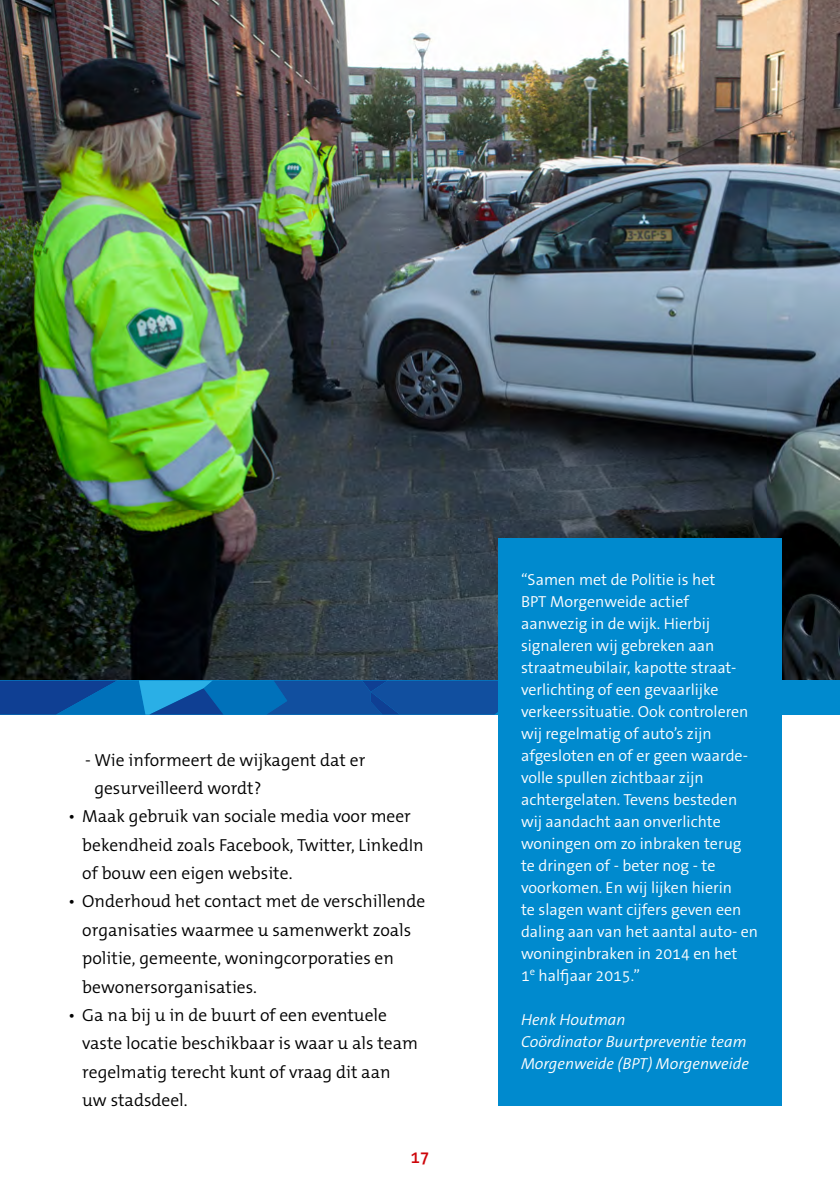
<style>
.page{position:relative;width:840px;height:1191px;background:#fff}
.page>*{position:absolute;margin:0;border:0;box-sizing:border-box;transform-origin:0 0}
.Broodtekst{font:300 17.6px/28.4px "The Mix B W4";color:#000}
.t1{font:600 17.6px "The Mix B W6";color:#cd0409}
.Tabeltekst_-_diap{font:300 16px/22px "The Sans B W4";color:#fff}
.Tabeltekst_-_diap-2{font:italic 300 16px/22px "The Sans B W4";color:#fff}
</style>
<div class="page">
<img style="left:0;top:0;width:839px;height:680px">
<div style="left:0;top:680px;width:839px;height:34px;background:#008ace"></div>
<svg style="left:0;top:680px;width:498px;height:34px"></svg>
<div style="left:498px;top:539px;width:283px;height:567px;background:#008ace"></div>
<p class="Broodtekst" style="left:94px;top:745px;width:272px;text-indent:-9px">- Wie informeert de wijkagent dat er gesurveilleerd wordt?</p>
<p class="Broodtekst" style="left:82px;top:802px;width:343px;text-indent:-14px">• Maak gebruik van sociale media voor meer bekendheid zoals Facebook, Twitter, LinkedIn of bouw een eigen website.</p>
<p class="Broodtekst" style="left:82px;top:887px;width:344px;text-indent:-14px">• Onderhoud het contact met de verschillende organisaties waarmee u samenwerkt zoals politie, gemeente, woningcorporaties en bewonersorganisaties.</p>
<p class="Broodtekst" style="left:82px;top:1000px;width:337px;text-indent:-14px">• Ga na bij u in de buurt of een eventuele vaste locatie beschikbaar is waar u als team regelmatig terecht kunt of vraag dit aan uw stadsdeel.</p>
<p class="t1" style="left:410px;top:1145px;width:21px">17</p>
<p class="Tabeltekst_-_diap" style="left:520px;top:568px;width:238px">“Samen met de Politie is het<br>BPT Morgenweide actief aanwezig in de wijk. Hierbij signaleren wij gebreken aan straatmeubilair, kapotte straat&shy;verlichting of een gevaarlijke verkeerssituatie. Ook controleren wij regelmatig of auto’s zijn afgesloten en of er geen waarde&shy;volle spullen zichtbaar zijn achtergelaten. Tevens besteden wij aandacht aan onverlichte woningen om zo inbraken terug te dringen of - beter nog - te voorkomen. En wij lijken hierin<br>te slagen want cijfers geven een daling aan van het aantal auto- en woninginbraken in 2014 en het<br>1<sup>e</sup> halfjaar 2015.”</p>
<p class="Tabeltekst_-_diap-2" style="left:520px;top:1008px;width:106px">Henk Houtman</p>
<p class="Tabeltekst_-_diap-2" style="left:520px;top:1030px;width:229px">Coördinator Buurtpreventie team<br>Morgenweide (BPT) Morgenweide</p>
</div>
